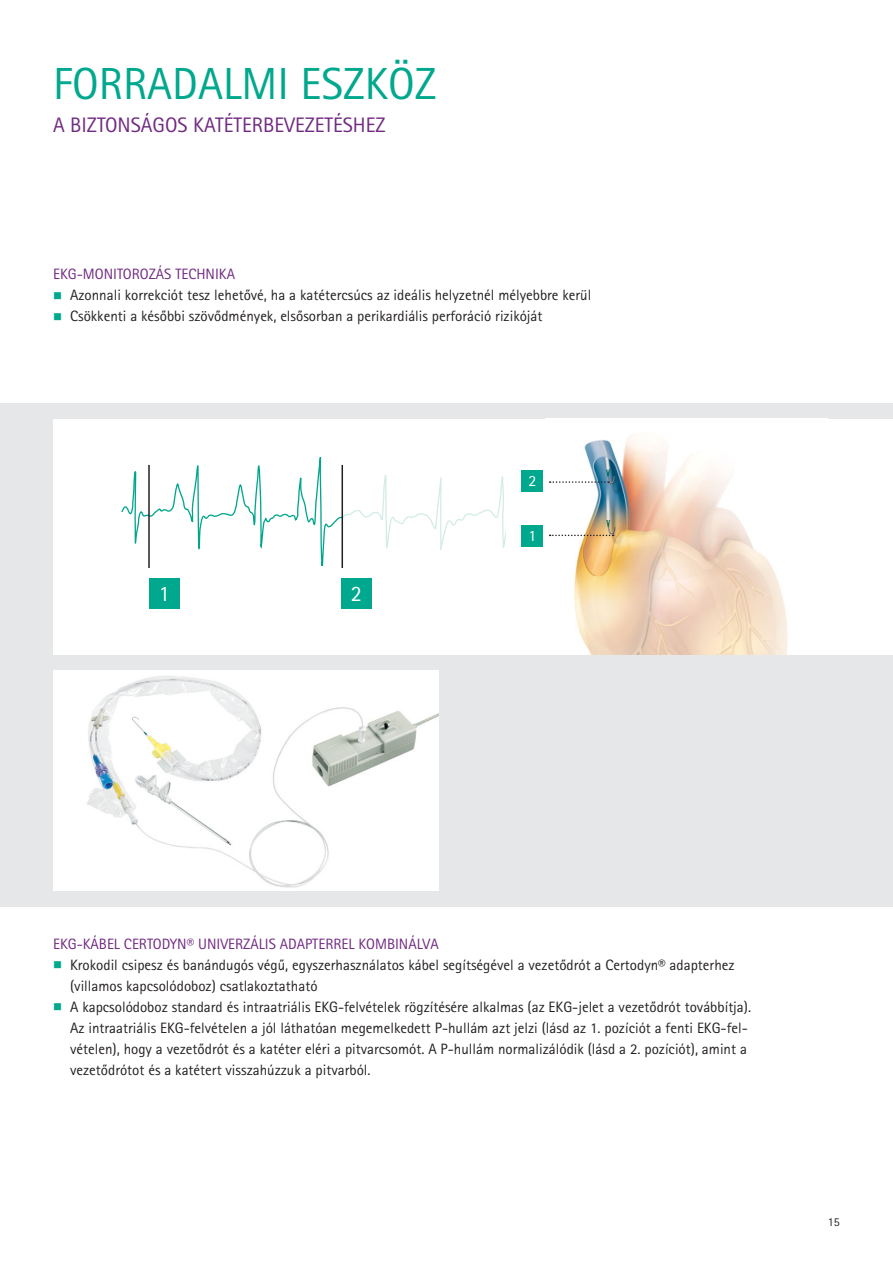
<style>
.page{position:relative;width:893px;height:1263px;background:#fff}
.page>*{position:absolute;margin:0;border:0;box-sizing:border-box;transform-origin:0 0}
.t1{font:45px "Rotis Sans Serif Pro";color:#00a88e}
.t2{font:22.05px "Rotis Sans Serif Pro";color:#fff}
.t3{font:21px "Rotis Sans Serif Pro";color:#712981}
.t4{font:15.75px "Rotis Sans Serif Pro";color:#fff}
.t5{font:15px/21px "Rotis Sans Serif Pro";color:#231f20}
.t6{font:15px "Rotis Sans Serif Pro";color:#712981}
.t7{font:12px "Rotis Sans Serif Pro";color:#231f20}
</style>
<div class="page">
<div style="left:0;top:403px;width:893px;height:504px;background:#e6e7e8"></div>
<div style="left:53px;top:419px;width:840px;height:236px;background:#fff"></div>
<img style="left:549px;top:434px;width:239px;height:221px">
<div style="left:521px;top:470px;width:22px;height:22px;background:#00a88e"></div>
<div style="left:521px;top:525px;width:22px;height:22px;background:#00a88e"></div>
<svg style="left:550px;top:535px;width:64px;height:1px"></svg>
<svg style="left:550px;top:481px;width:59px;height:2px"></svg>
<div style="left:53px;top:671px;width:385px;height:220px;background:#fff"></div>
<img style="left:87px;top:676px;width:351px;height:212px">
<svg style="left:121px;top:457px;width:384px;height:109px"></svg>
<hr style="left:341px;top:465px;width:2px;height:103px;background:#231f20">
<hr style="left:148px;top:465px;width:2px;height:103px;background:#231f20">
<div style="left:149px;top:578px;width:31px;height:31px;background:#00a88e"></div>
<div style="left:341px;top:578px;width:31px;height:31px;background:#00a88e"></div>
<h1 class="t1" style="left:53px;top:67px;width:385px">FORRADALMI ESZKÖZ</h1>
<h3 class="t3" style="left:53px;top:117px;width:334px">A BIZTONSÁGOS KATÉTERBEVEZETÉSHEZ</h3>
<p class="t6" style="left:53px;top:269px;width:183px">EKG-MONITOROZÁS TECHNIKA</p>
<p class="t5" style="left:70px;top:286px;width:523px">Azonnali korrekciót tesz lehetővé, ha a katétercsúcs az ideális helyzetnél mélyebbre kerül<br>Csökkenti a későbbi szövődmények, elsősorban a perikardiális perforáció rizikóját</p>
<p class="t4" style="left:528px;top:475px;width:9px">2</p>
<h2 class="t2" style="left:159px;top:585px;width:13px">1</h2>
<h2 class="t2" style="left:351px;top:585px;width:13px">2</h2>
<p class="t4" style="left:528px;top:530px;width:9px">1</p>
<p class="t6" style="left:53px;top:938px;width:387px">EKG-KÁBEL CERTODYN® UNIVERZÁLIS ADAPTERREL KOMBINÁLVA</p>
<p class="t5" style="left:70px;top:955px;width:682px">Krokodil csipesz és banándugós végű, egyszerhasználatos kábel segítségével a vezetődrót a Certodyn® adapterhez (villamos kapcsolódoboz) csatlakoztatható<br>A kapcsolódoboz standard és intraatriális EKG-felvételek rögzítésére alkalmas (az EKG-jelet a vezetődrót továbbítja).<br>Az intra atriális EKG-felvételen a jól láthatóan megemelkedett P-hullám azt jelzi (lásd az 1. pozíciót a fenti EKG-fel&shy;vételen), hogy a vezetődrót és a katéter eléri a pitvarcsomót. A P-hullám normalizálódik (lásd a 2. pozíciót), amint a vezetődrótot és a katétert visszahúzzuk a pitvarból.</p>
<p class="t7" style="left:828px;top:1218px;width:13px">15</p>
</div>
